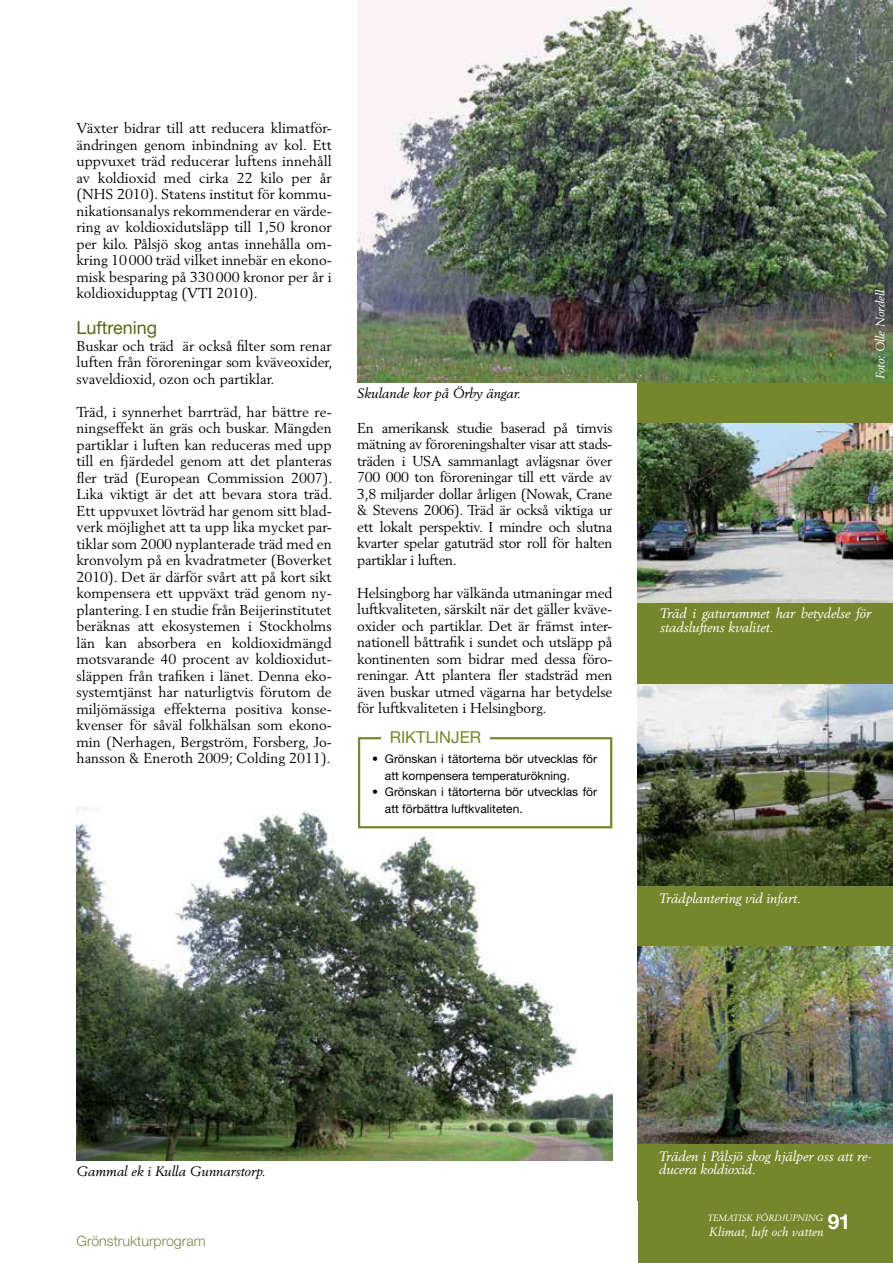
<style>
.page{position:relative;width:893px;height:1263px;background:#fff}
.page>*{position:absolute;margin:0;border:0;box-sizing:border-box;transform-origin:0 0}
.t1{font:700 21px "Helvetica Neue LT Std";color:#fff}
.Mellanrubrik{font:18px "Helvetica Neue LT Std";color:#58661c}
.Riktlinjeruta_rubrik{font:16.5px "Helvetica Neue LT Std";color:#76862c}
.Brödtext{font:14.25px/16.5px "Berling LT Std";color:#000;text-align:justify}
.t2{font:300 14.25px "Helvetica Neue LT Std";color:#7a8549}
.Bildtext_vit{font:italic 13.5px/13.5px "Berling LT Std";color:#fff}
.Bildtext{font:italic 13.5px "Berling LT Std";color:#000}
.t3{font:12px/16.5px "Helvetica Neue LT Std";color:#000}
.Faktatext{font:italic 12px "Berling LT Std";letter-spacing:.01em;color:#fff}
.Innehållsförteckning{font:italic 9px "Berling LT Std";color:#fff}
</style>
<div class="page">
<div style="left:638px;top:1178px;width:255px;height:85px;background:#76862c"></div>
<div style="left:638px;top:200px;width:255px;height:1000px;background:#76862c"></div>
<img style="left:638px;top:423px;width:255px;height:179px">
<img style="left:638px;top:685px;width:255px;height:200px">
<img style="left:638px;top:946px;width:255px;height:198px">
<img style="left:77px;top:808px;width:535px;height:353px">
<img style="left:357px;top:0;width:536px;height:383px">
<div style="left:358px;top:737px;width:254px;height:91px;border:2px solid #76862c"></div>
<div style="left:381px;top:731px;width:108px;height:29px;background:#fff"></div>
<p class="Brödtext" style="left:77px;top:120px;width:257px">Växter bidrar till att reducera klimatför&shy;ändringen genom inbindning av kol. Ett uppvuxet träd reducerar luftens innehåll av koldioxid med cirka 22 kilo per år (NHS 2010). Statens institut för kommu&shy;nikationsanalys rekommenderar en värde&shy;ring av koldioxidutsläpp till 1,50 kronor per kilo. Pålsjö skog antas innehålla om&shy;kring 10000 träd vilket innebär en ekono&shy;misk besparing på 330000 kronor per år i koldioxidupptag (VTI 2010).</p>
<p class="Mellanrubrik" style="left:77px;top:317px;width:82px">Luftrening</p>
<p class="Brödtext" style="left:77px;top:337px;width:257px">Buskar och träd är också filter som renar luften från föroreningar som kväveoxider, svaveldioxid, ozon och partiklar.</p>
<p class="Brödtext" style="left:77px;top:403px;width:257px">Träd, i synnerhet barrträd, har bättre re&shy;ningseffekt än gräs och buskar. Mängden partiklar i luften kan reduceras med upp till en fjärdedel genom att det planteras fler träd (European Commission 2007).<br>Lika viktigt är det att bevara stora träd.<br>Ett uppvuxet lövträd har genom sitt blad&shy;verk möjlighet att ta upp lika mycket par&shy;tiklar som 2000 nyplanterade träd med en kronvolym på en kvadratmeter (Boverket 2010). Det är därför svårt att på kort sikt kompensera ett uppväxt träd genom ny&shy;plantering. I en studie från Beijerinstitutet beräknas att ekosystemen i Stockholms län kan absorbera en koldioxidmängd motsvarande 40 procent av koldioxidut&shy;släppen från trafiken i länet. Denna eko&shy;systemtjänst har naturligtvis förutom de miljömässiga effekterna positiva konse&shy;kvenser för såväl folkhälsan som ekono&shy;min (Nerhagen, Bergström, Forsberg, Jo&shy;hansson &amp; Eneroth 2009; Colding 2011).</p>
<p class="Bildtext" style="left:357px;top:385px;width:165px">Skulande kor på Örby ängar.</p>
<p class="Brödtext" style="left:357px;top:419px;width:257px">En amerikansk studie baserad på timvis mätning av föroreningshalter visar att stads&shy;träden i USA sammanlagt avlägsnar över 700 000 ton föroreningar till ett värde av 3,8 miljarder dollar årligen (Nowak, Crane &amp; Stevens 2006). Träd är också viktiga ur ett lokalt perspektiv. I mindre och slutna kvarter spelar gatuträd stor roll för halten partiklar i luften.</p>
<p class="Brödtext" style="left:357px;top:584px;width:257px">Helsingborg har välkända utmaningar med luftkvaliteten, särskilt när det gäller kväve&shy;oxider och partiklar. Det är främst inter&shy;nationell båttrafik i sundet och utsläpp på kontinenten som bidrar med dessa föro&shy;reningar. Att plantera fler stadsträd men även buskar utmed vägarna har betydelse för luftkvaliteten i Helsingborg.</p>
<p class="Riktlinjeruta_rubrik" style="left:390px;top:727px;width:93px">RIKTLINJER</p>
<p class="t3" style="left:385px;top:750px;width:214px;text-indent:-13px">• Grönskan i tätorterna bör utvecklas för att kompensera temperaturökning.</p>
<p class="t3" style="left:385px;top:783px;width:214px;text-indent:-13px">• Grönskan i tätorterna bör utvecklas för att förbättra luftkvaliteten.</p>
<p class="Faktatext" style="left:873px;top:379px;width:91px;rotate:-90deg">Foto: Olle Nordell</p>
<p class="Bildtext_vit" style="left:660px;top:607px;width:212px">Träd i gaturummet har betydelse för stadsluftens kvalitet.</p>
<p class="Bildtext_vit" style="left:659px;top:891px;width:143px">Trädplantering vid infart.</p>
<p class="Bildtext_vit" style="left:659px;top:1149px;width:214px">Träden i Pålsjö skog hjälper oss att re-</p>
<p class="Bildtext" style="left:77px;top:1163px;width:190px">Gammal ek i Kulla Gunnarstorp.</p>
<p class="Bildtext_vit" style="left:659px;top:1163px;width:98px">ducera koldioxid.</p>
<p class="t2" style="left:77px;top:1232px;width:131px">Grönstrukturprogram</p>
<p class="Innehållsförteckning" style="left:708px;top:1213px;width:117px">TEMATISK FÖRDJUPNING</p>
<p class="Faktatext" style="left:709px;top:1225px;width:116px">Klimat, luft och vatten</p>
<h1 class="t1" style="left:828px;top:1209px;width:24px">91</h1>
</div>
